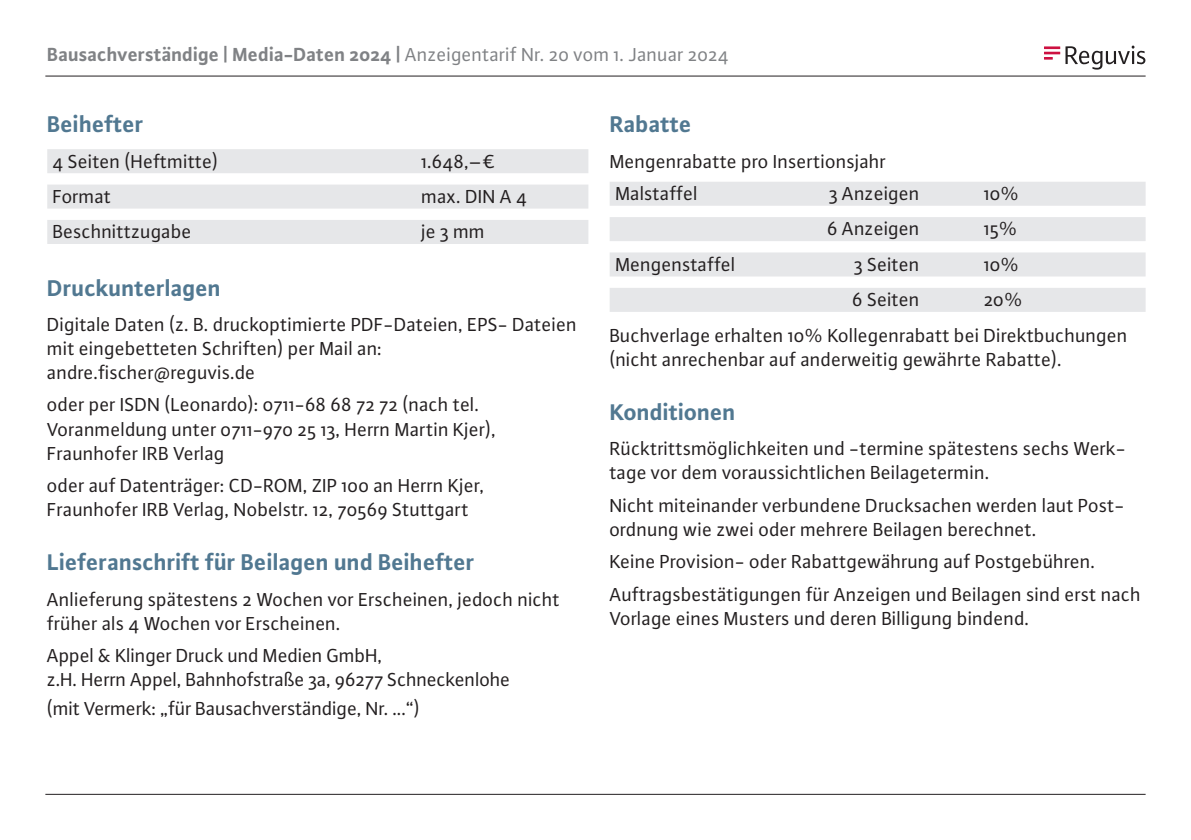
<style>
.page{position:relative;width:1191px;height:840px;background:#fff}
.page>*{position:absolute;margin:0;border:0;box-sizing:border-box;transform-origin:0 0}
.t1{font:700 24px "Plus Sans Pro";color:#517891}
.t2{font:20px/24px "Plus Sans Pro";color:#231f20}
.t3{font:700 20px "Plus Sans Pro";color:#808285}
.s1{font-weight:400}
</style>
<div class="page">
<svg style="left:1044px;top:46px;width:101px;height:24px"></svg>
<hr style="left:45px;top:76px;width:1100px;height:1px;background:#231f20">
<hr style="left:45px;top:793px;width:1100px;height:1px;background:#231f20">
<div style="left:47px;top:149px;width:541px;height:24px;background:#e6e7e9"></div>
<div style="left:47px;top:184px;width:541px;height:24px;background:#e6e7e9"></div>
<div style="left:47px;top:220px;width:541px;height:24px;background:#e6e7e9"></div>
<div style="left:609px;top:182px;width:536px;height:24px;background:#e6e7e9"></div>
<div style="left:609px;top:217px;width:536px;height:24px;background:#e6e7e9"></div>
<div style="left:609px;top:252px;width:536px;height:24px;background:#e6e7e9"></div>
<div style="left:609px;top:288px;width:536px;height:24px;background:#e6e7e9"></div>
<p class="t3" style="left:47px;top:39px;width:683px">Bausachverständige | Media-Daten 2024 | <span class="s1">Anzeigentarif Nr. 20 vom 1. Januar 2024</span></p>
<p class="t1" style="left:47px;top:106px;width:98px">Beihefter</p>
<p class="t2" style="left:53px;top:148px;width:167px">4 Seiten (Heftmitte)</p>
<p class="t2" style="left:421px;top:148px;width:76px">1.648,–€</p>
<p class="t2" style="left:53px;top:183px;width:60px">Format</p>
<p class="t2" style="left:421px;top:183px;width:107px">max. DIN A 4</p>
<p class="t2" style="left:53px;top:219px;width:140px">Beschnittzugabe</p>
<p class="t2" style="left:421px;top:219px;width:65px">je 3 mm</p>
<p class="t1" style="left:47px;top:269px;width:175px">Druckunterlagen</p>
<p class="t2" style="left:47px;top:311px;width:531px">Digitale Daten (z. B. druckoptimierte PDF-Dateien, EPS- Dateien mit eingebetteten Schriften) per Mail an: andre.fischer@reguvis.de</p>
<p class="t2" style="left:47px;top:392px;width:450px">oder per ISDN (Leonardo): 0711-68 68 72 72 (nach tel.<br>Voranmeldung unter 0711-970 25 13, Herrn Martin Kjer),<br>Fraunhofer IRB Verlag</p>
<p class="t2" style="left:47px;top:472px;width:439px">oder auf Datenträger: CD-ROM, ZIP 100 an Herrn Kjer,<br>Fraunhofer IRB Verlag, Nobelstr. 12, 70569 Stuttgart</p>
<p class="t1" style="left:47px;top:544px;width:429px">Lieferanschrift für Beilagen und Beihefter</p>
<p class="t2" style="left:47px;top:586px;width:514px">Anlieferung spätestens 2 Wochen vor Erscheinen, jedoch nicht früher als 4 Wochen vor Erscheinen.</p>
<p class="t2" style="left:47px;top:642px;width:465px">Appel &amp; Klinger Druck und Medien GmbH,<br>z.H. Herrn Appel, Bahnhofstraße 3a, 96277 Schneckenlohe</p>
<p class="t2" style="left:47px;top:695px;width:374px">(mit Vermerk: „für Bausachverständige, Nr. ...“)</p>
<p class="t1" style="left:609px;top:106px;width:83px">Rabatte</p>
<p class="t2" style="left:609px;top:144px;width:278px;line-height:32.4px">Mengenrabatte pro Insertionsjahr<br>Malstaffel</p>
<p class="t2" style="left:829px;top:180px;width:92px">3 Anzeigen</p>
<p class="t2" style="left:984px;top:180px;width:37px">10%</p>
<p class="t2" style="left:827px;top:216px;width:94px">6 Anzeigen</p>
<p class="t2" style="left:984px;top:216px;width:35px">15%</p>
<p class="t2" style="left:615px;top:251px;width:122px">Mengenstaffel</p>
<p class="t2" style="left:854px;top:251px;width:67px">3 Seiten</p>
<p class="t2" style="left:984px;top:251px;width:37px">10%</p>
<p class="t2" style="left:852px;top:286px;width:69px">6 Seiten</p>
<p class="t2" style="left:609px;top:281px;width:519px;line-height:35.4px;text-indent:374px">20%<br>Buchverlage erhalten 10% Kollegenrabatt bei Direktbuchungen</p>
<p class="t2" style="left:609px;top:346px;width:454px">(nicht anrechenbar auf anderweitig gewährte Rabatte).</p>
<p class="t1" style="left:609px;top:394px;width:127px">Konditionen</p>
<p class="t2" style="left:609px;top:435px;width:518px">Rücktrittsmöglichkeiten und -termine spätestens sechs Werk&shy;tage vor dem voraussichtlichen Beilagetermin.</p>
<p class="t2" style="left:609px;top:492px;width:517px">Nicht miteinander verbundene Drucksachen werden laut Post&shy;ordnung wie zwei oder mehrere Beilagen berechnet.</p>
<p class="t2" style="left:609px;top:544px;width:533px;line-height:32.4px">Keine Provision- oder Rabattgewährung auf Postgebühren.<br>Auftragsbestätigungen für Anzeigen und Beilagen sind erst nach</p>
<p class="t2" style="left:609px;top:605px;width:421px">Vorlage eines Musters und deren Billigung bindend.</p>
</div>
